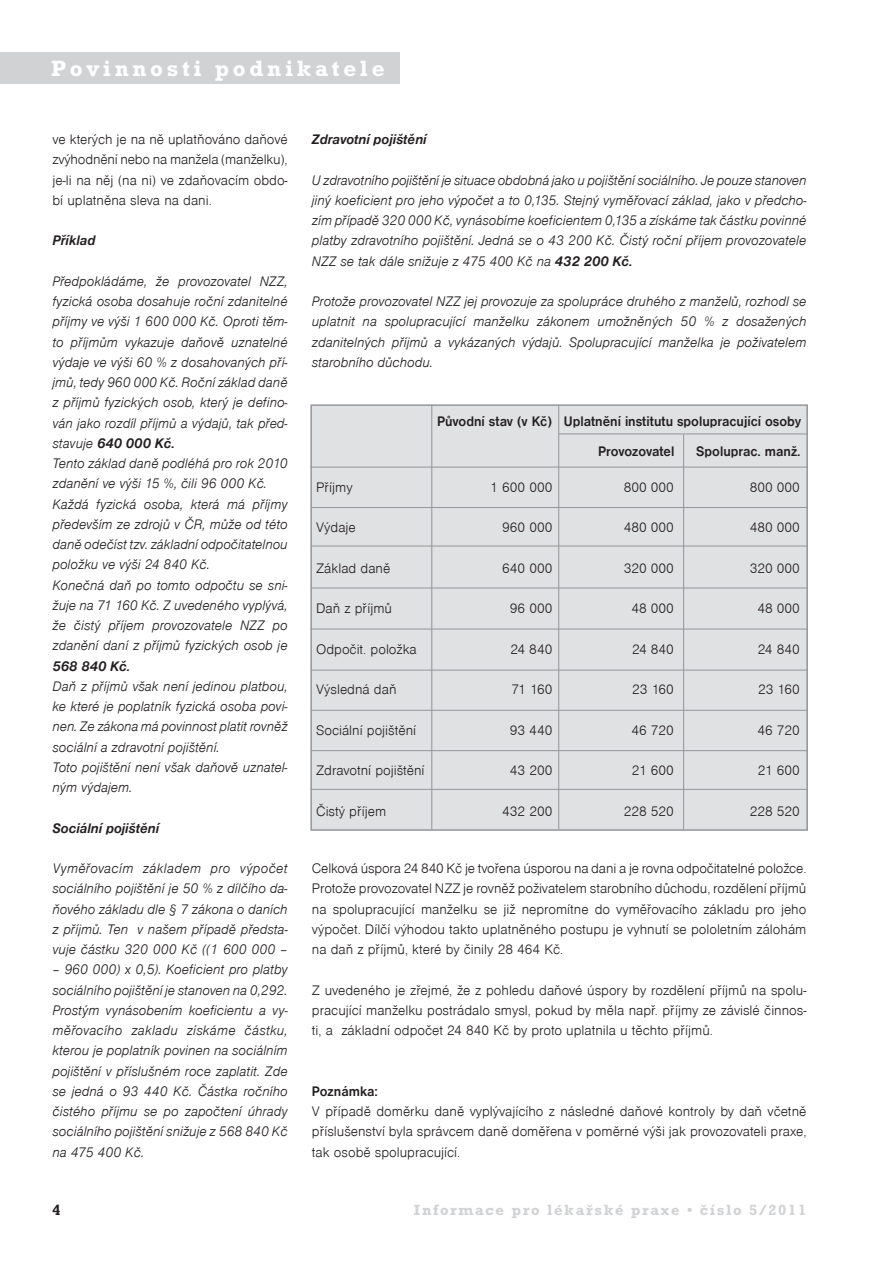
<style>
.page{position:relative;width:893px;height:1263px;background:#fff}
.page>*{position:absolute;margin:0;border:0;box-sizing:border-box;transform-origin:0 0}
.t1{font:700 22.5px "Rockwell CE";letter-spacing:.165em;color:#fff}
.t2{font:700 15px "Rockwell CE";letter-spacing:.11em;color:#d1d2d4}
.t3{font:700 15px "Rockwell CE";color:#231f20}
.t4{font:italic 300 14.25px/20.2px "Nimbus Sans DCE";color:#231f20;text-align:justify}
.t5{font:300 14.25px/20.2px "Nimbus Sans DCE";color:#231f20;text-align:justify}
.t6{font:700 14.25px/30px "Nimbus Sans DCE";color:#231f20;scale:.94 1}
.t7{font:italic 700 14.25px "Nimbus Sans DCE";color:#231f20;scale:.95 1}
.s1{font-weight:700}
</style>
<div class="page">
<div style="left:312px;top:406px;width:494px;height:423px;background:#e0e1e3"></div>
<div style="left:310px;top:404px;width:498px;height:427px;border:2px solid #939598"></div>
<div style="left:0;top:53px;width:400px;height:31px;background:#d1d2d4"></div>
<hr style="left:310px;top:467px;width:498px;height:1px;background:#939598">
<hr style="left:311px;top:507px;width:497px;height:1px;background:#939598">
<hr style="left:311px;top:546px;width:497px;height:1px;background:#939598">
<hr style="left:311px;top:588px;width:497px;height:1px;background:#939598">
<hr style="left:310px;top:629px;width:497px;height:1px;background:#939598">
<hr style="left:311px;top:670px;width:497px;height:1px;background:#939598">
<hr style="left:311px;top:710px;width:497px;height:1px;background:#939598">
<hr style="left:311px;top:750px;width:497px;height:1px;background:#939598">
<hr style="left:310px;top:789px;width:497px;height:1px;background:#939598">
<hr style="left:559px;top:434px;width:248px;height:1px;background:#939598">
<hr style="left:431px;top:404px;width:1px;height:425px;background:#939598">
<hr style="left:558px;top:404px;width:1px;height:425px;background:#939598">
<hr style="left:683px;top:434px;width:1px;height:395px;background:#939598">
<h1 class="t1" style="left:51px;top:61px;width:335px">Povinnosti podnikatele</h1>
<p class="t5" style="left:53px;top:129px;width:237px">ve kterých je na ně uplatňováno daňové zvýhodnění nebo na manžela (manželku), je-li na něj (na ni) ve zdaňovacím obdo&shy;bí uplatněna sleva na dani.</p>
<p class="t7" style="left:53px;top:232px;width:47px">Příklad</p>
<p class="t4" style="left:53px;top:271px;width:237px;text-align:left">Předpokládáme, že provozovatel NZZ, fyzická osoba dosahuje roční zdanitelné příjmy ve výši 1 600 000 Kč. Oproti těm&shy;to příjmům vykazuje daňově uznatelné výdaje ve výši 60 % z dosahovaných pří&shy;jmů, tedy 960 000 Kč. Roční základ daně z příjmů fyzických osob, který je defino&shy;ván jako rozdíl příjmů a výdajů, tak před&shy;stavuje <span class="s1">640 000 Kč.<br></span>Tento základ daně podléhá pro rok 2010 zdanění ve výši 15 %, čili 96 000 Kč.<br>Každá fyzická osoba, která má příjmy především ze zdrojů v ČR, může od této daně odečíst tzv. základní odpočitatelnou položku ve výši 24 840 Kč.<br>Konečná daň po tomto odpočtu se sni&shy;žuje na 71 160 Kč. Z uvedeného vyplývá, že čistý příjem provozovatele NZZ po zdanění daní z příjmů fyzických osob je</p>
<p class="t7" style="left:53px;top:657px;width:83px">568 840 Kč.</p>
<p class="t4" style="left:53px;top:676px;width:237px;text-align:left">Daň z příjmů však není jedinou platbou, ke které je poplatník fyzická osoba povi&shy;nen. Ze zákona má povinnost platit rovněž sociální a zdravotní pojištění.<br>Toto pojištění není však daňově uznatel&shy;ným výdajem.</p>
<p class="t7" style="left:53px;top:819px;width:114px">Sociální pojištění</p>
<p class="t4" style="left:53px;top:858px;width:237px">Vyměřovacím základem pro výpočet sociálního pojištění je 50 % z dílčího da&shy;ňového základu dle § 7 zákona o daních z příjmů. Ten v našem případě předsta&shy;vuje částku 320 000 Kč ((1 600 000 –</p>
<p class="t4" style="left:53px;top:959px;width:237px">– 960 000) x 0,5). Koeficient pro platby sociálního pojištění je stanoven na 0,292.<br>Prostým vynásobením koeficientu a vy&shy;měřovacího zakladu získáme částku, kterou je poplatník povinen na sociálním pojištění v příslušném roce zaplatit. Zde se jedná o 93 440 Kč. Částka ročního čistého příjmu se po započtení úhrady sociálního pojištění snižuje z 568 840 Kč na 475 400 Kč.</p>
<p class="t7" style="left:312px;top:130px;width:122px">Zdravotní pojištění</p>
<p class="t4" style="left:312px;top:169px;width:496px">U zdravotního pojištění je situace obdobná jako u pojištění sociálního. Je pouze stanoven jiný koeficient pro jeho výpočet a to 0,135. Stejný vyměřovací základ, jako v předcho&shy;zím případě 320 000 Kč, vynásobíme koeficientem 0,135 a získáme tak částku povinné platby zdravotního pojištění. Jedná se o 43 200 Kč. Čistý roční příjem provozovatele NZZ se tak dále snižuje z 475 400 Kč na <span class="s1">432 200 Kč.</span></p>
<p class="t4" style="left:312px;top:291px;width:496px">Protože provozovatel NZZ jej provozuje za spolupráce druhého z manželů, rozhodl se uplatnit na spolupracující manželku zákonem umožněných 50 % z dosažených zdanitelných příjmů a vykázaných výdajů. Spolupracující manželka je poživatelem starobního důchodu.</p>
<p class="t6" style="left:598px;top:406px;width:218px;text-indent:-161px">Původní stav (v Kč) Uplatnění institutu spolupracující osoby<br>Provozovatel</p>
<p class="t6" style="left:696px;top:436px;width:113px">Spoluprac. manž.</p>
<p class="t5" style="left:316px;top:477px;width:38px">Příjmy</p>
<p class="t5" style="left:490px;top:477px;width:64px">1 600 000</p>
<p class="t5" style="left:624px;top:477px;width:52px">800 000</p>
<p class="t5" style="left:750px;top:477px;width:52px">800 000</p>
<p class="t5" style="left:316px;top:517px;width:41px">Výdaje</p>
<p class="t5" style="left:502px;top:517px;width:52px">960 000</p>
<p class="t5" style="left:624px;top:517px;width:52px">480 000</p>
<p class="t5" style="left:750px;top:517px;width:52px">480 000</p>
<p class="t5" style="left:316px;top:558px;width:76px">Základ daně</p>
<p class="t5" style="left:502px;top:558px;width:52px">640 000</p>
<p class="t5" style="left:624px;top:558px;width:52px">320 000</p>
<p class="t5" style="left:750px;top:558px;width:52px">320 000</p>
<p class="t5" style="left:316px;top:598px;width:77px">Daň z příjmů</p>
<p class="t5" style="left:510px;top:598px;width:44px">96 000</p>
<p class="t5" style="left:631px;top:598px;width:44px">48 000</p>
<p class="t5" style="left:757px;top:598px;width:44px">48 000</p>
<p class="t5" style="left:316px;top:639px;width:102px">Odpočit. položka</p>
<p class="t5" style="left:510px;top:639px;width:43px">24 840</p>
<p class="t5" style="left:632px;top:639px;width:43px">24 840</p>
<p class="t5" style="left:758px;top:639px;width:43px">24 840</p>
<p class="t5" style="left:316px;top:679px;width:82px">Výsledná daň</p>
<p class="t5" style="left:511px;top:679px;width:42px">71 160</p>
<p class="t5" style="left:632px;top:679px;width:43px">23 160</p>
<p class="t5" style="left:758px;top:679px;width:43px">23 160</p>
<p class="t5" style="left:316px;top:720px;width:101px">Sociální pojištění</p>
<p class="t5" style="left:510px;top:720px;width:44px">93 440</p>
<p class="t5" style="left:631px;top:720px;width:44px">46 720</p>
<p class="t5" style="left:757px;top:720px;width:44px">46 720</p>
<p class="t5" style="left:316px;top:760px;width:110px">Zdravotní pojištění</p>
<p class="t5" style="left:510px;top:760px;width:44px">43 200</p>
<p class="t5" style="left:632px;top:760px;width:44px">21 600</p>
<p class="t5" style="left:758px;top:760px;width:44px">21 600</p>
<p class="t5" style="left:316px;top:801px;width:72px">Čistý příjem</p>
<p class="t5" style="left:502px;top:801px;width:52px">432 200</p>
<p class="t5" style="left:624px;top:801px;width:52px">228 520</p>
<p class="t5" style="left:750px;top:801px;width:52px">228 520</p>
<p class="t5" style="left:312px;top:858px;width:496px">Celková úspora 24 840 Kč je tvořena úsporou na dani a je rovna odpočitatelné položce.<br>Protože provozovatel NZZ je rovněž poživatelem starobního důchodu, rozdělení příjmů na spolupracující manželku se již nepromítne do vyměřovacího základu pro jeho výpočet. Dílčí výhodou takto uplatněného postupu je vyhnutí se pololetním zálohám na daň z příjmů, které by činily 28 464 Kč.</p>
<p class="t5" style="left:312px;top:979px;width:496px">Z uvedeného je zřejmé, že z pohledu daňové úspory by rozdělení příjmů na spolu&shy;pracující manželku postrádalo smysl, pokud by měla např. příjmy ze závislé činnos&shy;ti, a základní odpočet 24 840 Kč by proto uplatnila u těchto příjmů.</p>
<p class="t6" style="left:312px;top:1076px;width:72px">Poznámka:</p>
<p class="t5" style="left:312px;top:1101px;width:496px">V případě doměrku daně vyplývajícího z následné daňové kontroly by daň včetně příslušenství byla správcem daně doměřena v poměrné výši jak provozovateli praxe, tak osobě spolupracující.</p>
<p class="t3" style="left:53px;top:1204px;width:10px">4</p>
<p class="t2" style="left:414px;top:1204px;width:394px">Informace pro lékafiské praxe • ãíslo 5/2011</p>
</div>
